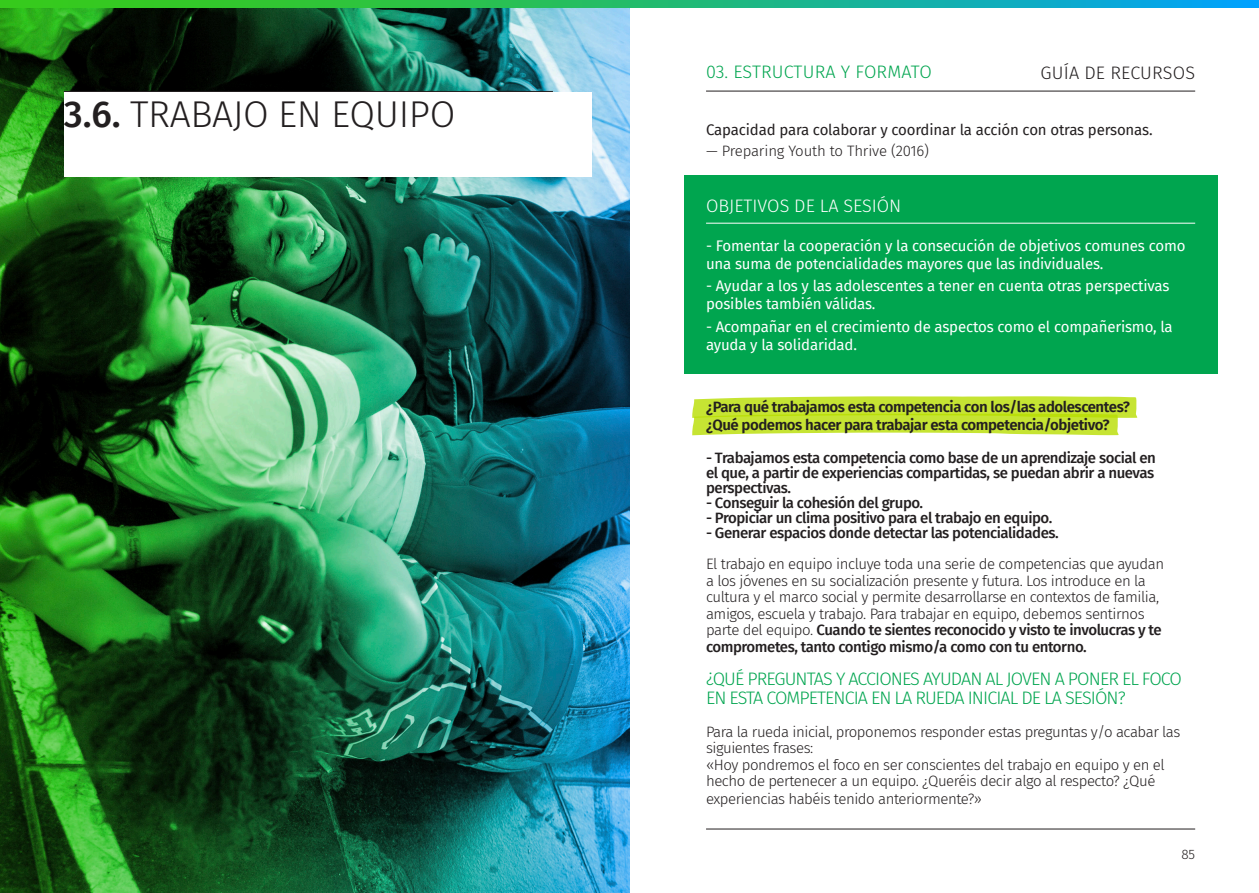
<style>
.page{position:relative;width:1259px;height:893px;background:#fff}
.page>*{position:absolute;margin:0;border:0;box-sizing:border-box;transform-origin:0 0}
.t1{font:300 37.2px "Fira Sans";letter-spacing:-.01em;color:#231f20}
.t2{font:300 18px/18.6px "Fira Sans";letter-spacing:-.05em;color:#00a54f}
.t3{font:300 18px "Fira Sans";letter-spacing:.005em;color:#00a54f}
.t4{font:300 18px "Fira Sans";color:#fff}
.t5{font:300 18px "Fira Sans";letter-spacing:.01em;color:#231f20}
.t6{font:300 15px/16.5px "Fira Sans";letter-spacing:-.03em;color:#231f20}
.t7{font:15px/18px "Fira Sans";letter-spacing:-.01em;color:#fff}
.t8{font:500 15px/15px "Fira Sans";letter-spacing:-.03em;color:#231f20;text-align:justify}
.t9{font:600 15px "Fira Sans";letter-spacing:-.03em;color:#231f20}
.t10{font:15px "Fira Sans";letter-spacing:-.01em;color:#231f20}
.t11{font:300 15px "Fira Sans";letter-spacing:-.01em;color:#231f20}
.t12{font:300 13.5px "Fira Sans";color:#231f20}
.s1{font-weight:500}
</style>
<div class="page">
<hr style="left:706px;top:91px;width:489px;height:1px;background:#231f20">
<img style="left:0;top:7px;width:629px;height:886px">
<hr style="left:64px;top:91px;width:489px;height:1px;background:#231f20">
<div style="left:64px;top:92px;width:527px;height:85px;background:#fff"></div>
<svg style="left:0;top:0;width:1259px;height:7px"></svg>
<div style="left:685px;top:176px;width:533px;height:198px;background:#00a54f"></div>
<hr style="left:706px;top:223px;width:489px;height:1px;background:#fff">
<svg style="left:692px;top:396px;width:445px;height:39px"></svg>
<hr style="left:706px;top:829px;width:489px;height:1px;background:#231f20">
<p class="t1" style="left:64px;top:87px;width:393px"><span class="s1">3.6.</span> TRABAJO EN EQUIPO</p>
<p class="t3" style="left:706px;top:59px;width:227px">03. ESTRUCTURA Y FORMATO</p>
<p class="t5" style="left:1040px;top:60px;width:156px">GUÍA DE RECURSOS</p>
<p class="t10" style="left:706px;top:119px;width:448px">Capacidad para colaborar y coordinar la acción con otras personas.</p>
<p class="t11" style="left:706px;top:140px;width:225px">— Preparing Youth to Thrive (2016)</p>
<p class="t4" style="left:706px;top:193px;width:197px">OBJETIVOS DE LA SESIÓN</p>
<p class="t7" style="left:706px;top:236px;width:481px">- Fomentar la cooperación y la consecución de objetivos comunes como una suma de potencialidades mayores que las individuales.</p>
<p class="t7" style="left:706px;top:276px;width:465px">- Ayudar a los y las adolescentes a tener en cuenta otras perspectivas posibles también válidas.</p>
<p class="t7" style="left:706px;top:317px;width:468px">- Acompañar en el crecimiento de aspectos como el compañerismo, la ayuda y la solidaridad.</p>
<p class="t9" style="left:706px;top:394px;width:425px">¿Para qué trabajamos esta competencia con los/las adolescentes?</p>
<p class="t9" style="left:706px;top:412px;width:405px">¿Qué podemos hacer para trabajar esta competencia/objetivo?</p>
<p class="t8" style="left:706px;top:449px;width:451px">- Trabajamos esta competencia como base de un aprendizaje social en el que, a partir de experiencias compartidas, se puedan abrir a nuevas perspectivas.</p>
<p class="t8" style="left:706px;top:494px;width:219px">- Conseguir la cohesión del grupo.</p>
<p class="t8" style="left:706px;top:509px;width:348px">- Propiciar un clima positivo para el trabajo en equipo.</p>
<p class="t8" style="left:706px;top:524px;width:354px">- Generar espacios donde detectar las potencialidades.</p>
<p class="t6" style="left:706px;top:556px;width:460px">El trabajo en equipo incluye toda una serie de competencias que ayudan a los jóvenes en su socialización presente y futura. Los introduce en la cultura y el marco social y permite desarrollarse en contextos de familia, amigos, escuela y trabajo. Para trabajar en equipo, debemos sentirnos parte del equipo. <span class="s1">Cuando te sientes reconocido y visto te involucras y te comprometes, tanto contigo mismo/a como con tu entorno.</span></p>
<p class="t2" style="left:706px;top:670px;width:477px">¿QUÉ PREGUNTAS Y ACCIONES AYUDAN AL JOVEN A PONER EL FOCO<br>EN ESTA COMPETENCIA EN LA RUEDA INICIAL DE LA SESIÓN?</p>
<p class="t6" style="left:706px;top:723px;width:476px">Para la rueda inicial, proponemos responder estas preguntas y/o acabar las siguientes frases:</p>
<p class="t6" style="left:706px;top:756px;width:460px">«Hoy pondremos el foco en ser conscientes del trabajo en equipo y en el hecho de pertenecer a un equipo. ¿Queréis decir algo al respecto? ¿Qué</p>
<p class="t6" style="left:706px;top:791px;width:277px">experiencias habéis tenido anteriormente?»</p>
<p class="t12" style="left:1181px;top:844px;width:15px">85</p>
</div>
